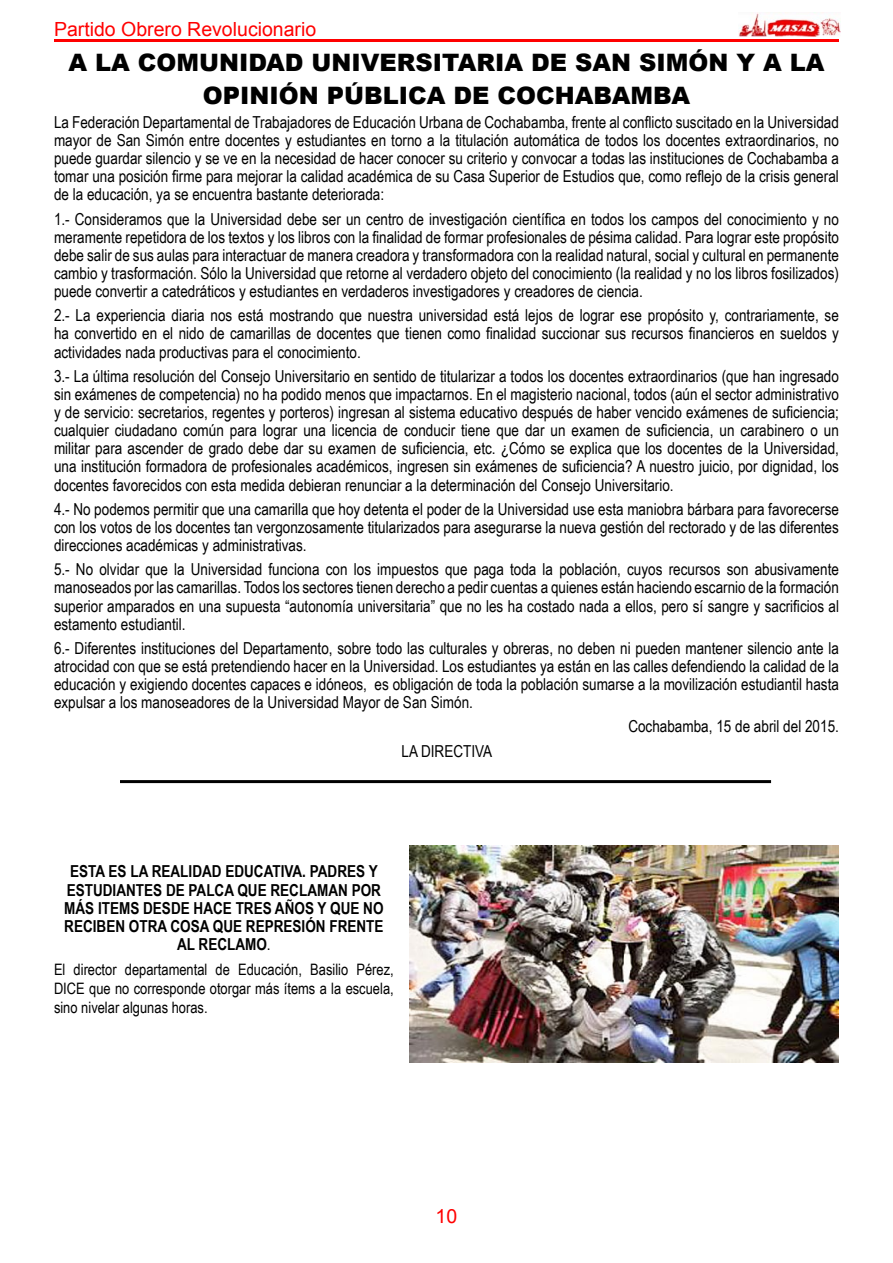
<style>
.page{position:relative;width:893px;height:1263px;background:#fff}
.page>*{position:absolute;margin:0;border:0;box-sizing:border-box;transform-origin:0 0}
.t1{font:900 24px "Arial";color:#000}
.t2{font:19.5px "Arial";color:#f00}
.t3{font:16.5px/18.1px "Arial Narrow";color:#000;text-align:justify}
.t4{font:700 16.5px/18.1px "Arial Narrow";color:#000;text-align:center}
.Brödtext_2{font:15.75px/18.9px "Arial Narrow";color:#000;text-align:justify}
.s1{font-weight:400}
</style>
<div class="page">
<hr style="left:54px;top:39px;width:785px;height:3px;background:#f00">
<img style="left:738px;top:13px;width:102px;height:24px">
<img style="left:409px;top:845px;width:430px;height:217px">
<hr style="left:120px;top:780px;width:651px;height:3px;background:#000">
<p class="t2" style="left:54px;top:16px;width:264px">Partido Obrero Revolucionario</p>
<p class="t1" style="left:68px;top:45px;width:757px">A LA COMUNIDAD UNIVERSITARIA DE SAN SIMÓN Y A LA</p>
<p class="t1" style="left:203px;top:78px;width:489px">OPINIÓN PÚBLICA DE COCHABAMBA</p>
<p class="t3" style="left:54px;top:112px;width:786px">La Federación Departamental de Trabajadores de Educación Urbana de Cochabamba, frente al conflicto suscitado en la Universidad mayor de San Simón entre docentes y estudiantes en torno a la titulación automática de todos los docentes extraordinarios, no puede guardar silencio y se ve en la necesidad de hacer conocer su criterio y convocar a todas las instituciones de Cochabamba a tomar una posición firme para mejorar la calidad académica de su Casa Superior de Estudios que, como reflejo de la crisis general de la educación, ya se encuentra bastante deteriorada:</p>
<p class="t3" style="left:54px;top:209px;width:786px">1.- Consideramos que la Universidad debe ser un centro de investigación científica en todos los campos del conocimiento y no meramente repetidora de los textos y los libros con la finalidad de formar profesionales de pésima calidad. Para lograr este propósito debe salir de sus aulas para interactuar de manera creadora y transformadora con la realidad natural, social y cultural en permanente cambio y trasformación. Sólo la Universidad que retorne al verdadero objeto del conocimiento (la realidad y no los libros fosilizados) puede convertir a catedráticos y estudiantes en verdaderos investigadores y creadores de ciencia.</p>
<p class="t3" style="left:54px;top:306px;width:786px">2.- La experiencia diaria nos está mostrando que nuestra universidad está lejos de lograr ese propósito y, contrariamente, se ha convertido en el nido de camarillas de docentes que tienen como finalidad succionar sus recursos financieros en sueldos y actividades nada productivas para el conocimiento.</p>
<p class="t3" style="left:54px;top:366px;width:786px">3.- La última resolución del Consejo Universitario en sentido de titularizar a todos los docentes extraordinarios (que han ingresado sin exámenes de competencia) no ha podido menos que impactarnos. En el magisterio nacional, todos (aún el sector administrativo y de servicio: secretarios, regentes y porteros) ingresan al sistema educativo después de haber vencido exámenes de suficiencia; cualquier ciudadano común para lograr una licencia de conducir tiene que dar un examen de suficiencia, un carabinero o un militar para ascender de grado debe dar su examen de suficiencia, etc. ¿Cómo se explica que los docentes de la Universidad, una institución formadora de profesionales académicos, ingresen sin exámenes de suficiencia? A nuestro juicio, por dignidad, los docentes favorecidos con esta medida debieran renunciar a la determinación del Consejo Universitario.</p>
<p class="t3" style="left:54px;top:499px;width:786px">4.- No podemos permitir que una camarilla que hoy detenta el poder de la Universidad use esta maniobra bárbara para favorecerse con los votos de los docentes tan vergonzosamente titularizados para asegurarse la nueva gestión del rectorado y de las diferentes direcciones académicas y administrativas.</p>
<p class="t3" style="left:54px;top:560px;width:786px">5.- No olvidar que la Universidad funciona con los impuestos que paga toda la población, cuyos recursos son abusivamente manoseados por las camarillas. Todos los sectores tienen derecho a pedir cuentas a quienes están haciendo escarnio de la formación superior amparados en una supuesta “autonomía universitaria” que no les ha costado nada a ellos, pero sí sangre y sacrificios al estamento estudiantil.</p>
<p class="t3" style="left:54px;top:638px;width:786px">6.- Diferentes instituciones del Departamento, sobre todo las culturales y obreras, no deben ni pueden mantener silencio ante la atrocidad con que se está pretendiendo hacer en la Universidad. Los estudiantes ya están en las calles defendiendo la calidad de la educación y exigiendo docentes capaces e idóneos, es obligación de toda la población sumarse a la movilización estudiantil hasta expulsar a los manoseadores de la Universidad Mayor de San Simón.</p>
<p class="t3" style="left:628px;top:717px;width:212px">Cochabamba, 15 de abril del 2015.</p>
<p class="t3" style="left:401px;top:741px;width:92px">LA DIRECTIVA</p>
<p class="t4" style="left:64px;top:862px;width:321px">ESTA ES LA REALIDAD EDUCATIVA. PADRES Y<br>ESTUDIANTES DE PALCA QUE RECLAMAN POR<br>MÁS ITEMS DESDE HACE TRES AÑOS Y QUE NO<br>RECIBEN OTRA COSA QUE REPRESIÓN FRENTE<br>AL RECLAMO<span class="s1">.</span></p>
<p class="Brödtext_2" style="left:54px;top:959px;width:341px">El director departamental de Educación, Basilio Pérez, DICE que no corresponde otorgar más ítems a la escuela, sino nivelar algunas horas.</p>
<p class="t2" style="left:436px;top:1203px;width:23px">10</p>
</div>
